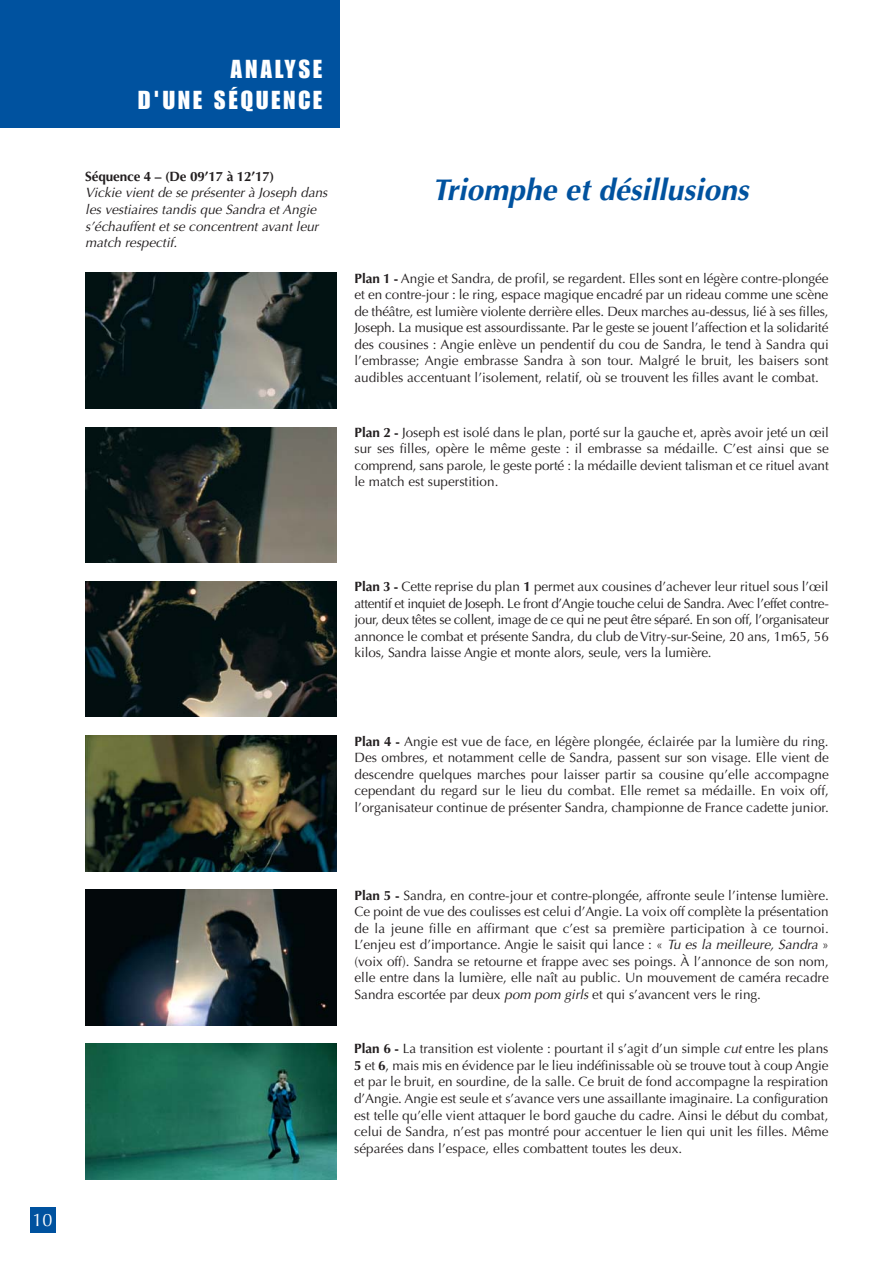
<style>
.page{position:relative;width:893px;height:1263px;background:#fff}
.page>*{position:absolute;margin:0;border:0;box-sizing:border-box;transform-origin:0 0}
.t1{font:italic 700 30px "Optima";color:#00529f}
.t2{font:25.5px/30.6px "Impact";letter-spacing:.12em;color:#fff;text-align:right}
.t3{font:18px "Optima";color:#fff}
.t4{font:13.5px/16.5px "Optima";color:#231f20;text-align:justify}
.t5{font:italic 13.5px/16.5px "Optima";color:#231f20}
.t6{font:700 13.5px "Optima";letter-spacing:-.01em;color:#231f20}
.s1{font-weight:700}
.s2{font-style:italic}
</style>
<div class="page">
<div style="left:30px;top:1208px;width:25px;height:25px;background:#00529f"></div>
<div style="left:0;top:0;width:339px;height:128px;background:#00529f"></div>
<img style="left:85px;top:1043px;width:251px;height:136px">
<img style="left:85px;top:273px;width:252px;height:135px">
<img style="left:85px;top:427px;width:252px;height:135px">
<img style="left:85px;top:581px;width:252px;height:136px">
<img style="left:85px;top:736px;width:252px;height:135px">
<img style="left:85px;top:889px;width:252px;height:136px">
<h2 class="t2" style="left:138px;top:55px;width:185px">ANALYSE<br>D'UNE SÉQUENCE</h2>
<p class="t6" style="left:85px;top:171px;width:191px">Séquence 4 – (De 09’17 à 12’17)</p>
<p class="t5" style="left:85px;top:186px;width:244px">Vickie vient de se présenter à Joseph dans les vestiaires tandis que Sandra et Angie s’échauffent et se concentrent avant leur match respectif.</p>
<h1 class="t1" style="left:432px;top:177px;width:318px">Triomphe et désillusions</h1>
<p class="t4" style="left:354px;top:271px;width:476px"><span class="s1">Plan 1 -</span> Angie et Sandra, de profil, se regardent. Elles sont en légère contre-plongée et en contre-jour : le ring, espace magique encadré par un rideau comme une scène de théâtre, est lumière violente derrière elles. Deux marches au-dessus, lié à ses filles, Joseph. La musique est assourdissante. Par le geste se jouent l’affection et la solidarité des cousines : Angie enlève un pendentif du cou de Sandra, le tend à Sandra qui l’embrasse; Angie embrasse Sandra à son tour. Malgré le bruit, les baisers sont audibles accentuant l’isolement, relatif, où se trouvent les filles avant le combat.</p>
<p class="t4" style="left:354px;top:425px;width:476px"><span class="s1">Plan 2 -</span> Joseph est isolé dans le plan, porté sur la gauche et, après avoir jeté un œil sur ses filles, opère le même geste : il embrasse sa médaille. C’est ainsi que se comprend, sans parole, le geste porté : la médaille devient talisman et ce rituel avant le match est superstition.</p>
<h3 class="t3" style="left:33px;top:1213px;width:22px">10</h3>
<p class="t4" style="left:354px;top:580px;width:476px"><span class="s1">Plan 3 -</span> Cette reprise du plan <span class="s1">1</span> permet aux cousines d’achever leur rituel sous l’œil attentif et inquiet de Joseph. Le front d’Angie touche celui de Sandra. Avec l’effet contre&shy;jour, deux têtes se collent, image de ce qui ne peut être séparé. En son off, l’organisateur annonce le combat et présente Sandra, du club de Vitry-sur-Seine, 20 ans, 1m65, 56 kilos, Sandra laisse Angie et monte alors, seule, vers la lumière.</p>
<p class="t4" style="left:354px;top:734px;width:476px"><span class="s1">Plan 4 -</span> Angie est vue de face, en légère plongée, éclairée par la lumière du ring.<br>Des ombres, et notamment celle de Sandra, passent sur son visage. Elle vient de descendre quelques marches pour laisser partir sa cousine qu’elle accompagne cependant du regard sur le lieu du combat. Elle remet sa médaille. En voix off, l’organisateur continue de présenter Sandra, championne de France cadette junior.</p>
<p class="t4" style="left:354px;top:888px;width:476px"><span class="s1">Plan 5 -</span> Sandra, en contre-jour et contre-plongée, affronte seule l’intense lumière.<br>Ce point de vue des coulisses est celui d’Angie. La voix off complète la présentation de la jeune fille en affirmant que c’est sa première participation à ce tournoi.<br>L’enjeu est d’importance. Angie le saisit qui lance : « <span class="s2">Tu es la meilleure, Sandra</span> » (voix off). Sandra se retourne et frappe avec ses poings. À l’annonce de son nom, elle entre dans la lumière, elle naît au public. Un mouvement de caméra recadre Sandra escortée par deux <span class="s2">pom pom girls</span> et qui s’avancent vers le ring.</p>
<p class="t4" style="left:354px;top:1042px;width:476px"><span class="s1">Plan 6 -</span> La transition est violente : pourtant il s’agit d’un simple <span class="s2">cut</span> entre les plans <span class="s1">5</span> et <span class="s1">6</span>, mais mis en évidence par le lieu indéfinissable où se trouve tout à coup Angie et par le bruit, en sourdine, de la salle. Ce bruit de fond accompagne la respiration d’Angie. Angie est seule et s’avance vers une assaillante imaginaire. La configuration est telle qu’elle vient attaquer le bord gauche du cadre. Ainsi le début du combat, celui de Sandra, n’est pas montré pour accentuer le lien qui unit les filles. Même séparées dans l’espace, elles combattent toutes les deux.</p>
</div>
